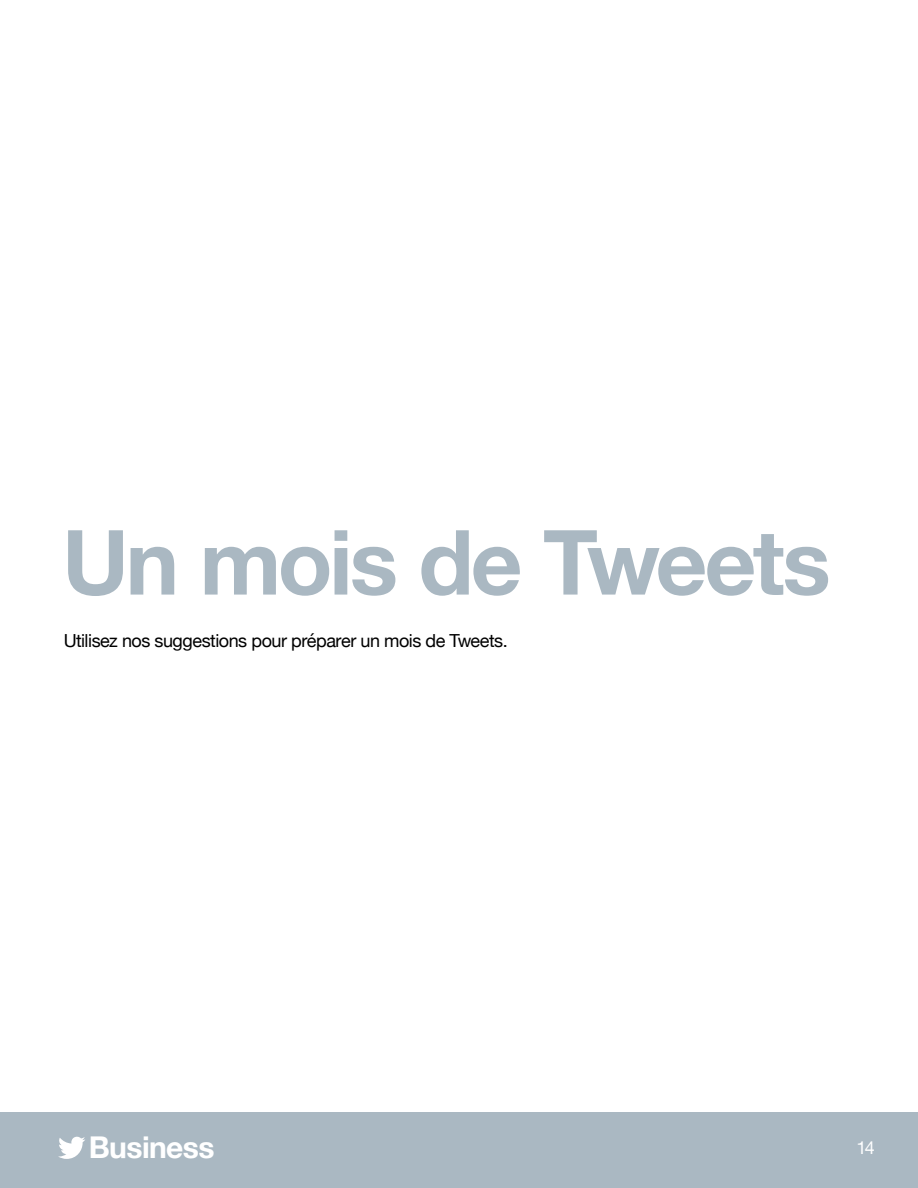
<style>
.page{position:relative;width:918px;height:1188px;background:#fff}
.page>*{position:absolute;margin:0;border:0;box-sizing:border-box;transform-origin:0 0}
.t1{font:700 90px "Helvetica Neue";letter-spacing:-.035em;color:#aab8c2}
.t2{font:700 30px "Helvetica Neue";letter-spacing:-.02em;color:#fff}
.t3{font:18px "Helvetica Neue";letter-spacing:-.025em;color:#000}
.t4{font:18px "Helvetica Neue";color:#fff}
</style>
<div class="page">
<div style="left:0;top:1113px;width:918px;height:75px;background:#aab8c2"></div>
<svg style="left:58px;top:1136px;width:27px;height:23px"></svg>
<h1 class="t1" style="left:62px;top:492px;width:770px">Un mois de Tweets</h1>
<p class="t3" style="left:64px;top:628px;width:446px">Utilisez nos suggestions pour préparer un mois de Tweets.</p>
<h2 class="t2" style="left:89px;top:1124px;width:127px">Business</h2>
<p class="t4" style="left:857px;top:1135px;width:20px">14</p>
</div>
